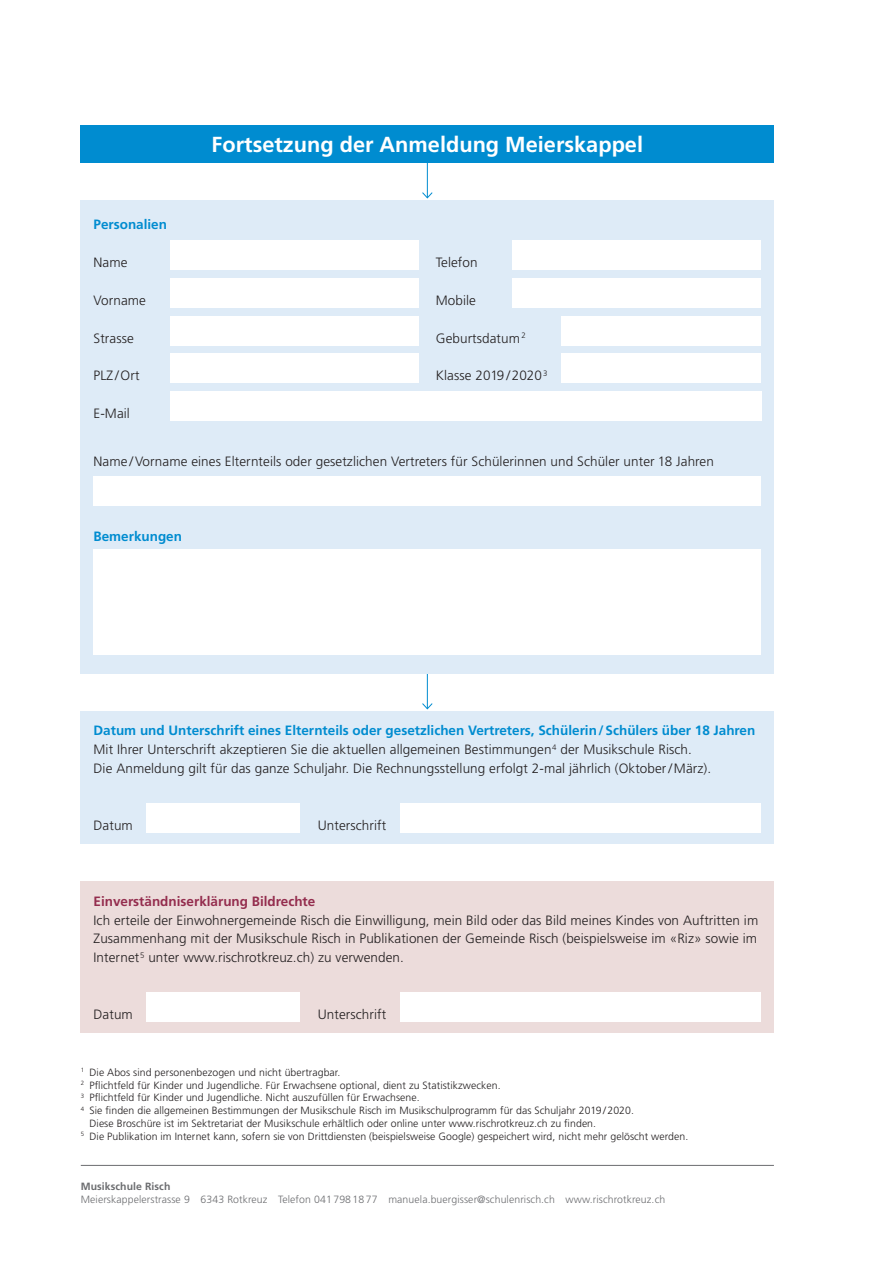
<style>
.page{position:relative;width:893px;height:1263px;background:#fff}
.page>*{position:absolute;margin:0;border:0;box-sizing:border-box;transform-origin:0 0}
.t1{font:700 21.75px "Frutiger LT Std";color:#fff}
.t2{font:300 13.5px/18.9px "Frutiger LT Std";letter-spacing:.005em;color:#231f20}
.t3{font:700 13.5px "Frutiger LT Std";color:#942d4e}
.t4{font:700 13.5px "Frutiger LT Std";color:#008cd0}
.t5{font:300 10.5px "Frutiger LT Std";letter-spacing:.005em;color:#231f20}
.t6{font:300 10.5px "Frutiger LT Std";letter-spacing:.01em;color:#6c6d70}
.t7{font:700 10.5px "Frutiger LT Std";letter-spacing:.005em;color:#6c6d70}
.s1{font-weight:700;color:#008cd0}
</style>
<div class="page">
<hr style="left:81px;top:1165px;width:693px;height:1px;background:#6c6d70">
<div style="left:81px;top:125px;width:693px;height:37px;background:#008cd0"></div>
<hr style="left:427px;top:673px;width:1px;height:36px;background:#008cd0">
<svg style="left:422px;top:702px;width:11px;height:8px"></svg>
<hr style="left:427px;top:162px;width:1px;height:36px;background:#008cd0">
<svg style="left:422px;top:192px;width:11px;height:7px"></svg>
<div style="left:81px;top:200px;width:693px;height:473px;background:#deebf7"></div>
<div style="left:170px;top:240px;width:249px;height:30px;background:#fff"></div>
<div style="left:512px;top:240px;width:249px;height:30px;background:#fff"></div>
<div style="left:170px;top:278px;width:249px;height:30px;background:#fff"></div>
<div style="left:512px;top:278px;width:249px;height:30px;background:#fff"></div>
<div style="left:170px;top:316px;width:249px;height:30px;background:#fff"></div>
<div style="left:561px;top:316px;width:200px;height:30px;background:#fff"></div>
<div style="left:170px;top:353px;width:249px;height:30px;background:#fff"></div>
<div style="left:561px;top:353px;width:200px;height:30px;background:#fff"></div>
<div style="left:170px;top:391px;width:591px;height:30px;background:#fff"></div>
<div style="left:94px;top:476px;width:667px;height:30px;background:#fff"></div>
<div style="left:94px;top:549px;width:667px;height:30px;background:#fff"></div>
<div style="left:94px;top:625px;width:667px;height:30px;background:#fff"></div>
<div style="left:81px;top:711px;width:693px;height:133px;background:#deebf7"></div>
<div style="left:147px;top:803px;width:153px;height:30px;background:#fff"></div>
<div style="left:400px;top:803px;width:360px;height:30px;background:#fff"></div>
<div style="left:81px;top:882px;width:693px;height:151px;background:#ecdcdb"></div>
<div style="left:147px;top:992px;width:153px;height:30px;background:#fff"></div>
<div style="left:400px;top:992px;width:360px;height:30px;background:#fff"></div>
<div style="left:94px;top:564px;width:667px;height:79px;background:#fff"></div>
<h1 class="t1" style="left:212px;top:131px;width:433px">Fortsetzung der Anmeldung Meierskappel</h1>
<p class="t4" style="left:94px;top:216px;width:75px">Personalien</p>
<p class="t2" style="left:94px;top:253px;width:35px">Name</p>
<p class="t2" style="left:436px;top:253px;width:43px">Telefon</p>
<p class="t2" style="left:94px;top:291px;width:54px">Vorname</p>
<p class="t2" style="left:436px;top:291px;width:42px">Mobile</p>
<p class="t2" style="left:94px;top:329px;width:42px">Strasse</p>
<p class="t2" style="left:436px;top:329px;width:91px">Geburtsdatum <sup>2</sup></p>
<p class="t2" style="left:94px;top:366px;width:48px">PLZ /Ort</p>
<p class="t2" style="left:436px;top:366px;width:113px">Klasse 2019/2020<sup>3</sup></p>
<p class="t2" style="left:94px;top:404px;width:38px">E-Mail</p>
<p class="t2" style="left:94px;top:452px;width:622px">Name /Vorname eines Elternteils oder gesetzlichen Vertreters für Schülerinnen und Schüler unter 18 Jahren</p>
<p class="t4" style="left:94px;top:529px;width:90px">Bemerkungen</p>
<p class="t2" style="left:94px;top:721px;width:663px"><span class="s1">Datum und Unterschrift eines Elternteils oder gesetzlichen Vertreters, Schülerin/Schülers über 18 Jahren<br></span>Mit Ihrer Unterschrift akzeptieren Sie die aktuellen allgemeinen Bestimmungen<sup>4</sup> der Musikschule Risch.<br>Die Anmeldung gilt für das ganze Schuljahr. Die Rechnungsstellung erfolgt 2-mal jährlich (Oktober/März).</p>
<p class="t2" style="left:94px;top:816px;width:41px">Datum</p>
<p class="t2" style="left:318px;top:816px;width:70px">Unterschrift</p>
<p class="t3" style="left:94px;top:893px;width:223px">Einverständniserklärung Bildrechte</p>
<p class="t2" style="left:94px;top:911px;width:666px;text-align:justify">Ich erteile der Einwohnergemeinde Risch die Einwilligung, mein Bild oder das Bild meines Kindes von Auftritten im Zusammenhang mit der Musikschule Risch in Publikationen der Gemeinde Risch (beispielsweise im «Riz» sowie im Internet<sup>5</sup> unter www.rischrotkreuz.ch) zu verwenden.</p>
<p class="t2" style="left:94px;top:1005px;width:41px">Datum</p>
<p class="t2" style="left:318px;top:1005px;width:70px">Unterschrift</p>
<p class="t5" style="left:81px;top:1066px;width:261px"><sup>1</sup> Die Abos sind personenbezogen und nicht übertragbar.</p>
<p class="t5" style="left:81px;top:1079px;width:421px"><sup>2</sup> Pflichtfeld für Kinder und Jugendliche. Für Erwachsene optional, dient zu Statistikzwecken.</p>
<p class="t5" style="left:81px;top:1092px;width:340px"><sup>3</sup> Pflichtfeld für Kinder und Jugendliche. Nicht auszufüllen für Erwachsene.</p>
<p class="t5" style="left:81px;top:1104px;width:555px"><sup>4</sup> Sie finden die allgemeinen Bestimmungen der Musikschule Risch im Musikschulprogramm für das Schuljahr 2019/2020.</p>
<p class="t5" style="left:90px;top:1117px;width:508px">Diese Broschüre ist im Sektretariat der Musikschule erhältlich oder online unter www.rischrotkreuz.ch zu finden.</p>
<p class="t5" style="left:81px;top:1130px;width:609px"><sup>5</sup> Die Publikation im Internet kann, sofern sie von Drittdiensten (beispielsweise Google) gespeichert wird, nicht mehr gelöscht werden.</p>
<p class="t7" style="left:81px;top:1180px;width:91px">Musikschule Risch</p>
<p class="t6" style="left:81px;top:1194px;width:586px">Meierskappelerstrasse 9 6343 Rotkreuz Telefon 041 798 18 77 manuela.buergisser@schulenrisch.ch www.rischrotkreuz.ch</p>
</div>
